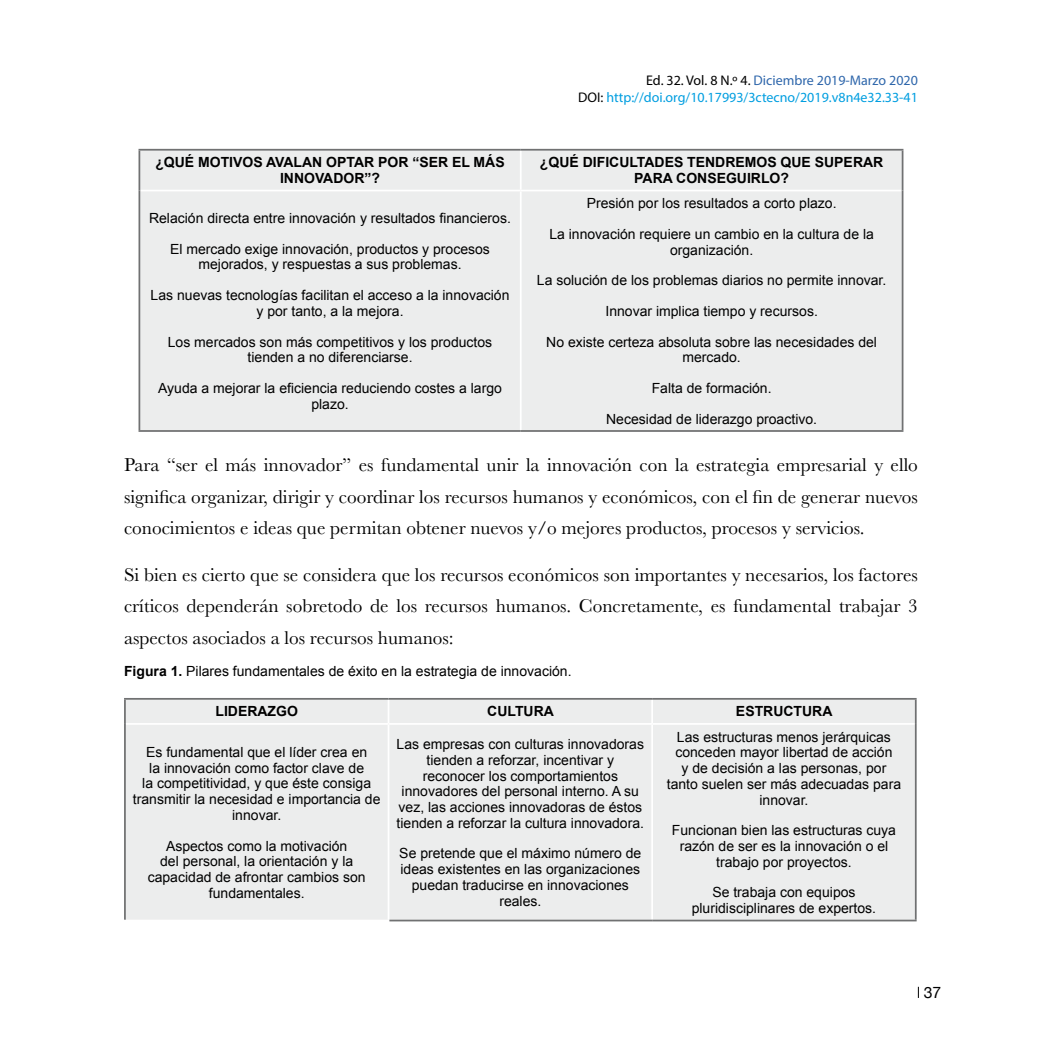
<style>
.page{position:relative;width:1042px;height:1042px;background:#fff}
.page>*{position:absolute;margin:0;border:0;box-sizing:border-box;transform-origin:0 0}
.t1{font:19.25px/31.5px "Baskerville";color:#000;text-align:justify}
.t2{font:15.75px "Helvetica Neue";color:#000}
.t3{font:14px/15.8px "Arial";color:#000;text-align:center}
.t4{font:700 14px/15.8px "Arial";color:#000;text-align:center}
.t5{font:14px/16.8px "Myriad Pro";color:#009ee0;text-align:right}
.s1{color:#000}
.s2{color:#2e66ab}
.s3{font-weight:700}
</style>
<div class="page">
<div style="left:140px;top:151px;width:761px;height:279px;background:#eceded"></div>
<hr style="left:520px;top:151px;width:1px;height:39px;background:#fff">
<hr style="left:140px;top:190px;width:381px;height:1px;background:#fff">
<hr style="left:521px;top:190px;width:380px;height:1px;background:#fff">
<hr style="left:520px;top:191px;width:1px;height:239px;background:#fff">
<hr style="left:138px;top:149px;width:383px;height:2px;background:#707172">
<hr style="left:138px;top:151px;width:2px;height:40px;background:#707172">
<hr style="left:521px;top:149px;width:382px;height:2px;background:#707172">
<hr style="left:901px;top:151px;width:2px;height:40px;background:#707172">
<hr style="left:138px;top:191px;width:2px;height:239px;background:#707172">
<hr style="left:901px;top:191px;width:2px;height:239px;background:#707172">
<hr style="left:138px;top:430px;width:383px;height:2px;background:#707172">
<hr style="left:521px;top:430px;width:382px;height:2px;background:#707172">
<div style="left:126px;top:700px;width:789px;height:219px;background:#eceded"></div>
<svg style="left:388px;top:700px;width:1px;height:23px"></svg>
<hr style="left:651px;top:700px;width:2px;height:23px;background:#fff">
<hr style="left:126px;top:723px;width:262px;height:2px;background:#fff">
<hr style="left:388px;top:723px;width:264px;height:2px;background:#fff">
<hr style="left:388px;top:725px;width:1px;height:194px;background:#fff">
<hr style="left:652px;top:723px;width:263px;height:2px;background:#fff">
<hr style="left:651px;top:725px;width:2px;height:194px;background:#fff">
<hr style="left:124px;top:698px;width:264px;height:2px;background:#707172">
<hr style="left:124px;top:700px;width:2px;height:24px;background:#707172">
<hr style="left:388px;top:698px;width:264px;height:2px;background:#707172">
<hr style="left:652px;top:698px;width:264px;height:2px;background:#707172">
<svg style="left:915px;top:700px;width:1px;height:24px"></svg>
<hr style="left:124px;top:724px;width:2px;height:195px;background:#707172">
<hr style="left:915px;top:724px;width:1px;height:195px;background:#707172">
<hr style="left:389px;top:919px;width:263px;height:2px;background:#707172">
<hr style="left:652px;top:919px;width:264px;height:2px;background:#707172">
<p class="t5" style="left:578px;top:72px;width:341px"><span class="s1">Ed. 32. Vol. 8 N.º 4.</span> <span class="s2">Diciembre 2019-Marzo 2020<br></span><span class="s1">DOI:</span> http://doi.org/10.17993/3ctecno/2019.v8n4e32.33-41</p>
<p class="t4" style="left:155px;top:155px;width:351px">¿QUÉ MOTIVOS AVALAN OPTAR POR “SER EL MÁS<br>INNOVADOR”?</p>
<p class="t4" style="left:540px;top:155px;width:345px">¿QUÉ DIFICULTADES TENDREMOS QUE SUPERAR<br>PARA CONSEGUIRLO?</p>
<p class="t3" style="left:149px;top:203px;width:363px;line-height:30.6px">Relación directa entre innovación y resultados financieros.<br>El mercado exige innovación, productos y procesos</p>
<p class="t3" style="left:151px;top:249px;width:360px;line-height:30.6px">mejorados, y respuestas a sus problemas.<br>Las nuevas tecnologías facilitan el acceso a la innovación</p>
<p class="t3" style="left:168px;top:296px;width:326px;line-height:30.6px">y por tanto, a la mejora.<br>Los mercados son más competitivos y los productos</p>
<p class="t3" style="left:158px;top:342px;width:345px;line-height:30.6px">tienden a no diferenciarse.<br>Ayuda a mejorar la eficiencia reduciendo costes a largo</p>
<p class="t3" style="left:311px;top:396px;width:39px">plazo.</p>
<p class="t3" style="left:549px;top:188px;width:326px;line-height:30.6px">Presión por los resultados a corto plazo.<br>La innovación requiere un cambio en la cultura de la</p>
<p class="t3" style="left:537px;top:234px;width:351px;line-height:30.6px">organización.<br>La solución de los problemas diarios no permite innovar.<br>Innovar implica tiempo y recursos.<br>No existe certeza absoluta sobre las necesidades del</p>
<p class="t3" style="left:606px;top:342px;width:212px;line-height:30.6px">mercado.<br>Falta de formación.<br>Necesidad de liderazgo proactivo.</p>
<p class="t1" style="left:124px;top:449px;width:795px">Para “ser el más innovador” es fundamental unir la innovación con la estrategia empresarial y ello significa organizar, dirigir y coordinar los recursos humanos y económicos, con el fin de generar nuevos conocimientos e ideas que permitan obtener nuevos y/o mejores productos, procesos y servicios.</p>
<p class="t1" style="left:124px;top:559px;width:795px">Si bien es cierto que se considera que los recursos económicos son importantes y necesarios, los factores críticos dependerán sobretodo de los recursos humanos. Concretamente, es fundamental trabajar 3 aspectos asociados a los recursos humanos:</p>
<p class="t3" style="left:124px;top:663px;width:449px"><span class="s3">Figura 1.</span> Pilares fundamentales de éxito en la estrategia de innovación.</p>
<p class="t4" style="left:215px;top:704px;width:84px">LIDERAZGO</p>
<p class="t4" style="left:487px;top:704px;width:68px">CULTURA</p>
<p class="t4" style="left:736px;top:704px;width:98px">ESTRUCTURA</p>
<p class="t3" style="left:133px;top:744px;width:249px">Es fundamental que el líder crea en<br>la innovación como factor clave de<br>la competitividad, y que éste consiga transmitir la necesidad e importancia de innovar.</p>
<p class="t3" style="left:148px;top:838px;width:219px">Aspectos como la motivación<br>del personal, la orientación y la capacidad de afrontar cambios son fundamentales.</p>
<p class="t3" style="left:667px;top:729px;width:236px">Las estructuras menos jerárquicas conceden mayor libertad de acción<br>y de decisión a las personas, por tanto suelen ser más adecuadas para innovar.</p>
<p class="t3" style="left:672px;top:822px;width:226px">Funcionan bien las estructuras cuya razón de ser es la innovación o el trabajo por proyectos.</p>
<p class="t3" style="left:692px;top:885px;width:186px">Se trabaja con equipos pluridisciplinares de expertos.</p>
<p class="t3" style="left:397px;top:736px;width:249px">Las empresas con culturas innovadoras tienden a reforzar, incentivar y reconocer los comportamientos innovadores del personal interno. A su vez, las acciones innovadoras de éstos tienden a reforzar la cultura innovadora.</p>
<p class="t3" style="left:399px;top:846px;width:244px">Se pretende que el máximo número de ideas existentes en las organizaciones puedan traducirse en innovaciones reales.</p>
<p class="t2" style="left:923px;top:981px;width:19px">37</p>
</div>
